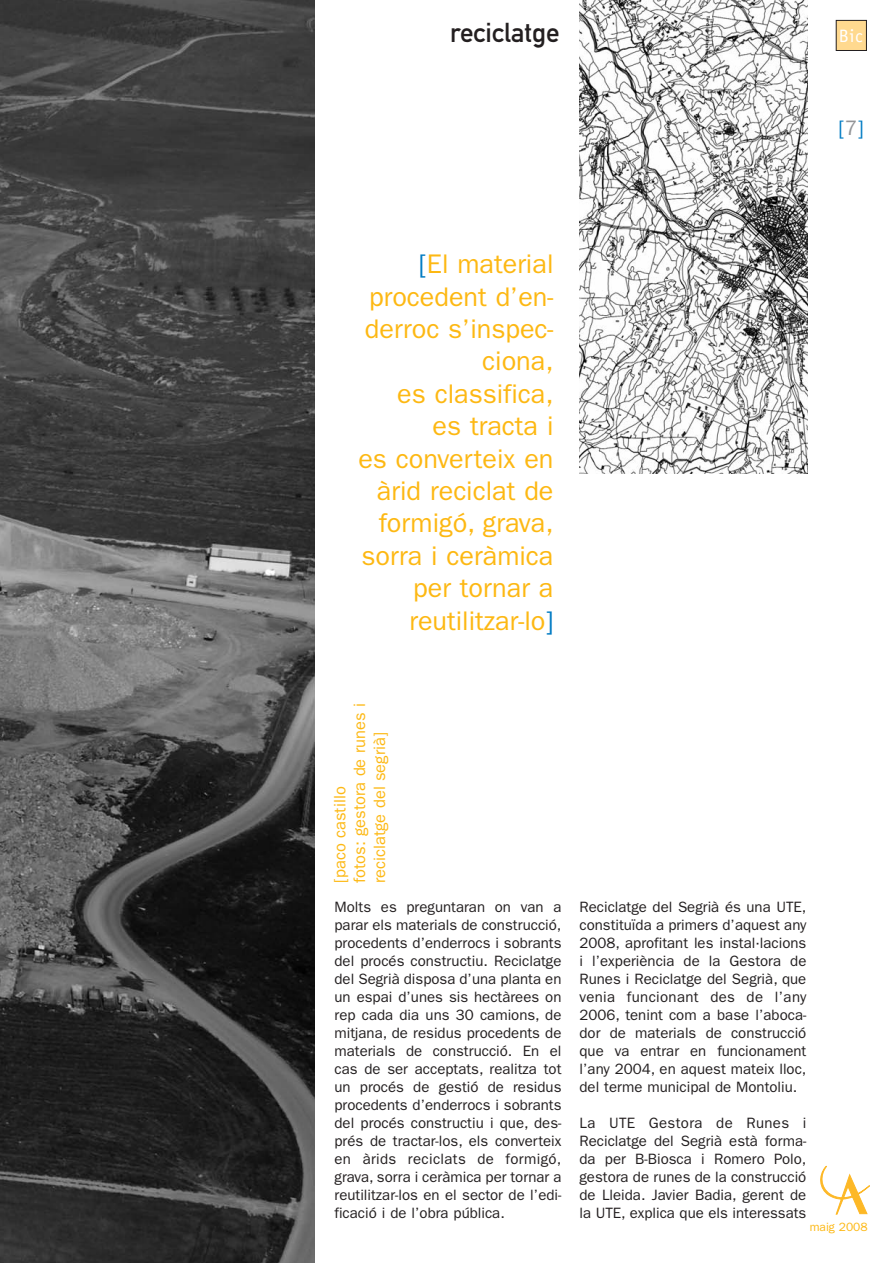
<style>
.page{position:relative;width:893px;height:1263px;background:#fff}
.page>*{position:absolute;margin:0;border:0;box-sizing:border-box;transform-origin:0 0}
.t1{font:27px/32.4px "Franklin Gothic";color:#fdb813;text-align:right}
.t2{font:27px "DIN Mittelschrift";color:#231f20}
.t3{font:21px "Franklin Gothic";color:#007bc3}
.t4{font:18px "Officina Sans";color:#fff}
.t5{font:16.5px/19.8px "Franklin Gothic";color:#fdb813}
.t6{font:15px/18px "Franklin Gothic";color:#231f20;text-align:justify}
.t7{font:12px "Franklin Gothic";color:#fdb813}
.s1{color:#939598}
.s2{color:#007bc3}
</style>
<div class="page">
<svg style="left:820px;top:1165px;width:50px;height:49px"></svg>
<div style="left:836px;top:20px;width:30px;height:30px;background:#ffd98f"></div>
<div style="left:836px;top:20px;width:31px;height:31px;border:1px solid #231f20"></div>
<img style="left:0;top:0;width:314px;height:1263px">
<img style="left:579px;top:0;width:229px;height:474px">
<h1 class="t2" style="left:450px;top:23px;width:111px">reciclatge</h1>
<p class="t4" style="left:839px;top:29px;width:26px">Bic</p>
<h2 class="t3" style="left:838px;top:121px;width:27px">[<span class="s1">7</span>]</h2>
<h1 class="t1" style="left:358px;top:250px;width:197px"><span class="s2">[</span>El material procedent d’en&shy;derroc s’inspec&shy;ciona,<br>es classifica,<br>es tracta i<br>es converteix en àrid reciclat de formigó, grava, sorra i ceràmica per tornar a reutilitzar-lo<span class="s2">]</span></h1>
<p class="t5" style="left:331px;top:883px;width:182px;rotate:-90deg">[paco castillo<br>fotos: gestora de runes i reciclatge del segrià]</p>
<p class="t6" style="left:335px;top:899px;width:228px">Molts es preguntaran on van a parar els materials de construcció, procedents d’enderrocs i sobrants del procés constructiu. Reciclatge del Segrià disposa d’una planta en un espai d’unes sis hectàrees on rep cada dia uns 30 camions, de mitjana, de residus procedents de materials de construcció. En el cas de ser acceptats, realitza tot un procés de gestió de residus procedents d’enderrocs i sobrants del procés constructiu i que, des&shy;prés de tractar-los, els converteix en àrids reciclats de formigó, grava, sorra i ceràmica per tornar a reutilitzar-los en el sector de l’edi&shy;ficació i de l’obra pública.</p>
<p class="t6" style="left:579px;top:899px;width:228px">Reciclatge del Segrià és una UTE, constituïda a primers d’aquest any 2008, aprofitant les instal·lacions i l’experiència de la Gestora de Runes i Reciclatge del Segrià, que venia funcionant des de l’any 2006, tenint com a base l’aboca&shy;dor de materials de construcció que va entrar en funcionament l’any 2004, en aquest mateix lloc, del terme municipal de Montoliu.</p>
<p class="t6" style="left:579px;top:1115px;width:228px">La UTE Gestora de Runes i Reciclatge del Segrià està forma&shy;da per B-Biosca i Romero Polo, gestora de runes de la construcció de Lleida. Javier Badia, gerent de la UTE, explica que els interessats</p>
<p class="t7" style="left:810px;top:1222px;width:59px">maig 2008</p>
</div>
